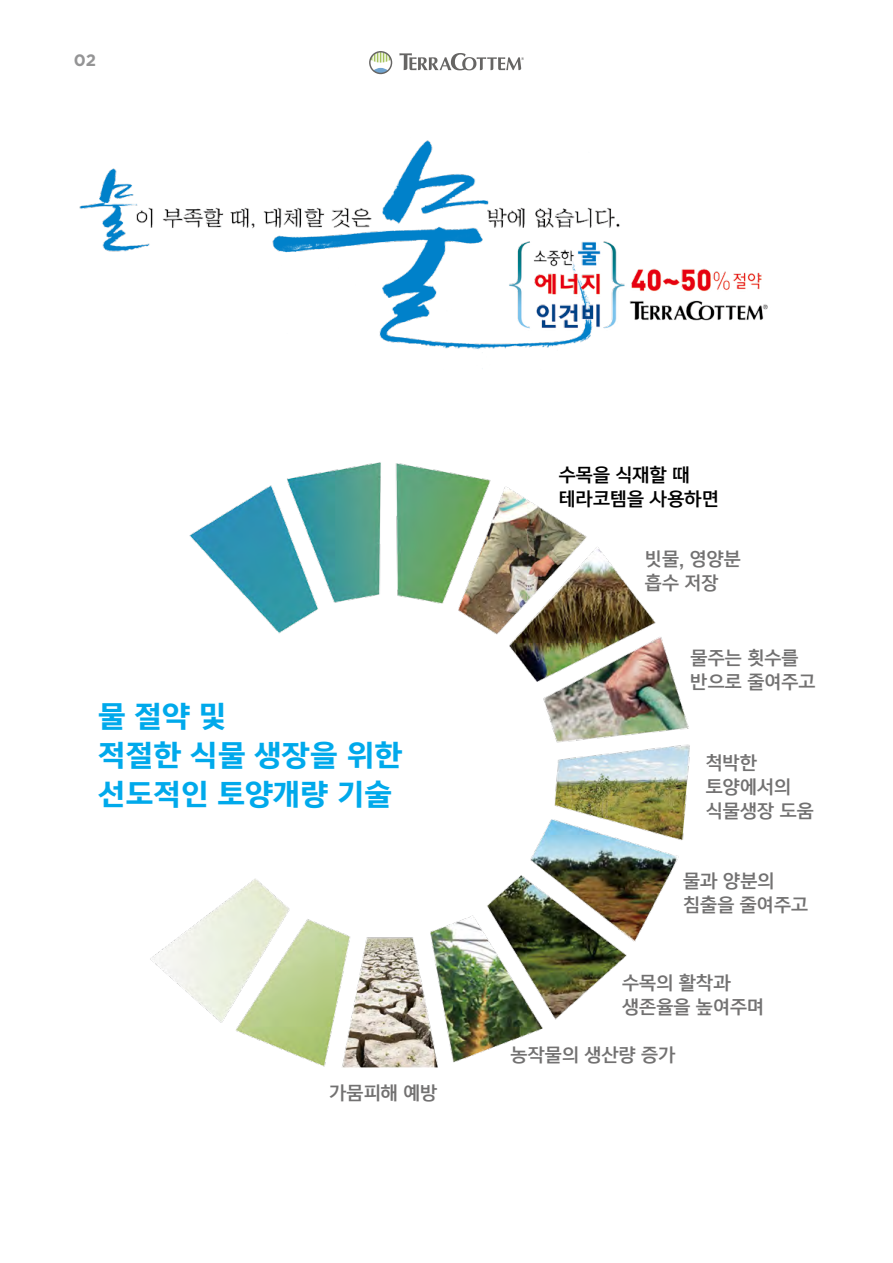
<style>
.page{position:relative;width:893px;height:1263px;background:#fff}
.page>*{position:absolute;margin:0;border:0;box-sizing:border-box;transform-origin:0 0}
.t1{font:28.5px/39px "Yoon Gothic Pro 785";color:#00a9eb}
.t2{font:18px/24px "Yoon Gothic Pro 775";color:#727171}
.t3{font:18px/24px "Yoon Gothic Pro 775";color:#000}
.t4{font:700 16.5px "Gotham";color:#949495}
</style>
<div class="page">
<img style="left:150px;top:462px;width:540px;height:606px">
<img style="left:79px;top:140px;width:689px;height:229px">
<svg style="left:399px;top:53px;width:125px;height:17px"></svg>
<svg style="left:369px;top:51px;width:23px;height:23px"></svg>
<p class="t4" style="left:74px;top:51px;width:24px">02</p>
<h1 class="t1" style="left:98px;top:696px;width:306px">물 절약 및<br>적절한 식물 생장을 위한 선도적인 토양개량 기술</h1>
<p class="t2" style="left:329px;top:1081px;width:109px">가뭄피해 예방</p>
<p class="t3" style="left:559px;top:462px;width:162px">수목을 식재할 때 테라코템을 사용하면</p>
<p class="t2" style="left:645px;top:546px;width:98px">빗물, 영양분 흡수 저장</p>
<p class="t2" style="left:691px;top:646px;width:127px">물주는 횟수를 반으로 줄여주고</p>
<p class="t2" style="left:706px;top:750px;width:110px">척박한 토양에서의 식물생장 도움</p>
<p class="t2" style="left:683px;top:869px;width:127px">물과 양분의 침출을 줄여주고</p>
<p class="t2" style="left:622px;top:970px;width:144px">수목의 활착과 생존율을 높여주며</p>
<p class="t2" style="left:511px;top:1043px;width:166px">농작물의 생산량 증가</p>
</div>
